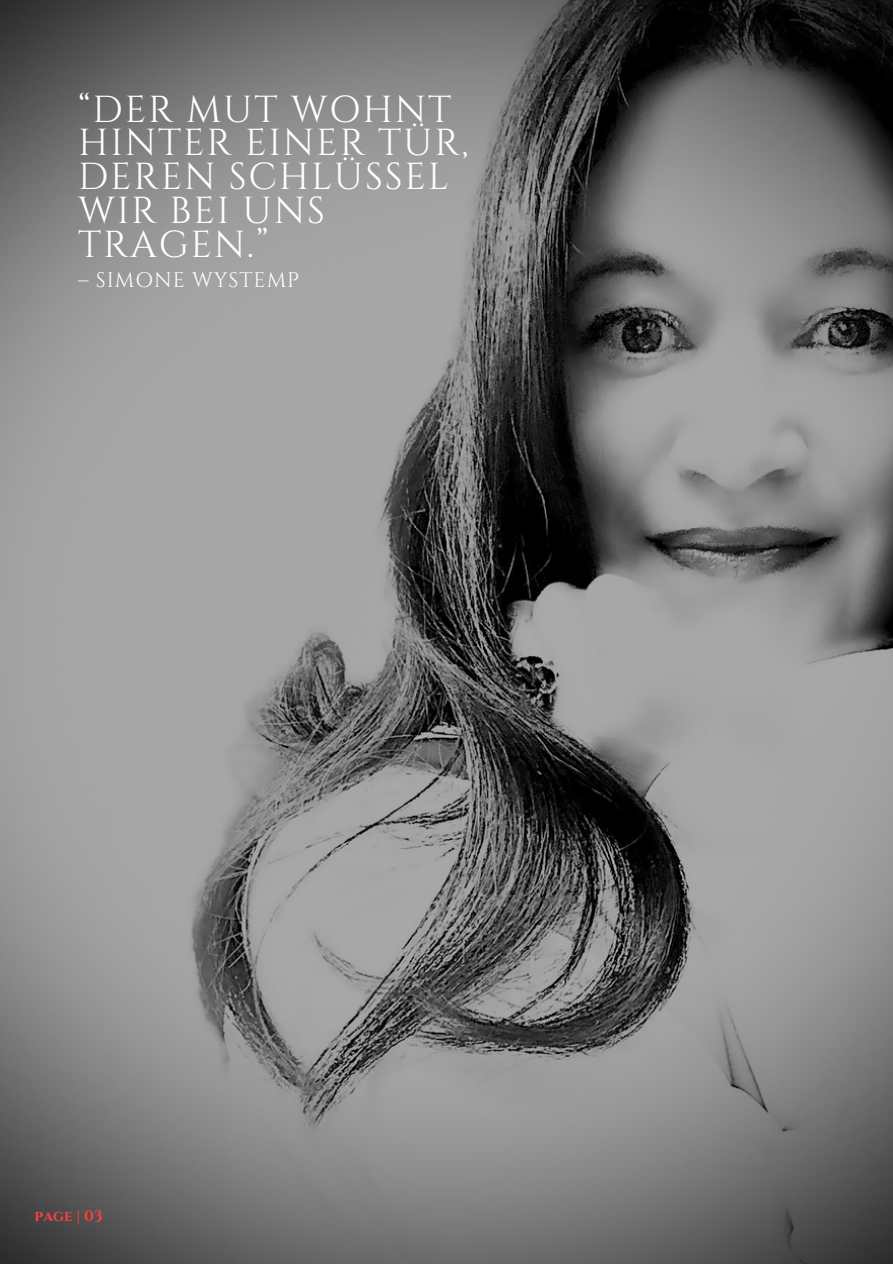
<style>
.page{position:relative;width:893px;height:1264px;background:#fff}
.page>*{position:absolute;margin:0;border:0;box-sizing:border-box;transform-origin:0 0}
.t1{font:37.5px/33.8px "Cinzel";letter-spacing:.05em;color:#fff}
.t2{font:21px "Cinzel";letter-spacing:.05em;color:#fff}
.t3{font:700 15.15px "Cinzel";color:#fa4040}
</style>
<div class="page">
<img style="left:0;top:0;width:892px;height:1263px">
<p class="t1" style="left:78px;top:93px;width:392px">“DER MUT WOHNT<br>HINTER EINER TÜR,<br>DEREN SCHLÜSSEL<br>WIR BEI UNS<br>TRAGEN.”</p>
<p class="t2" style="left:78px;top:267px;width:223px">– SIMONE WYSTEMP</p>
<p class="t3" style="left:35px;top:1206px;width:69px">page | 03</p>
</div>
